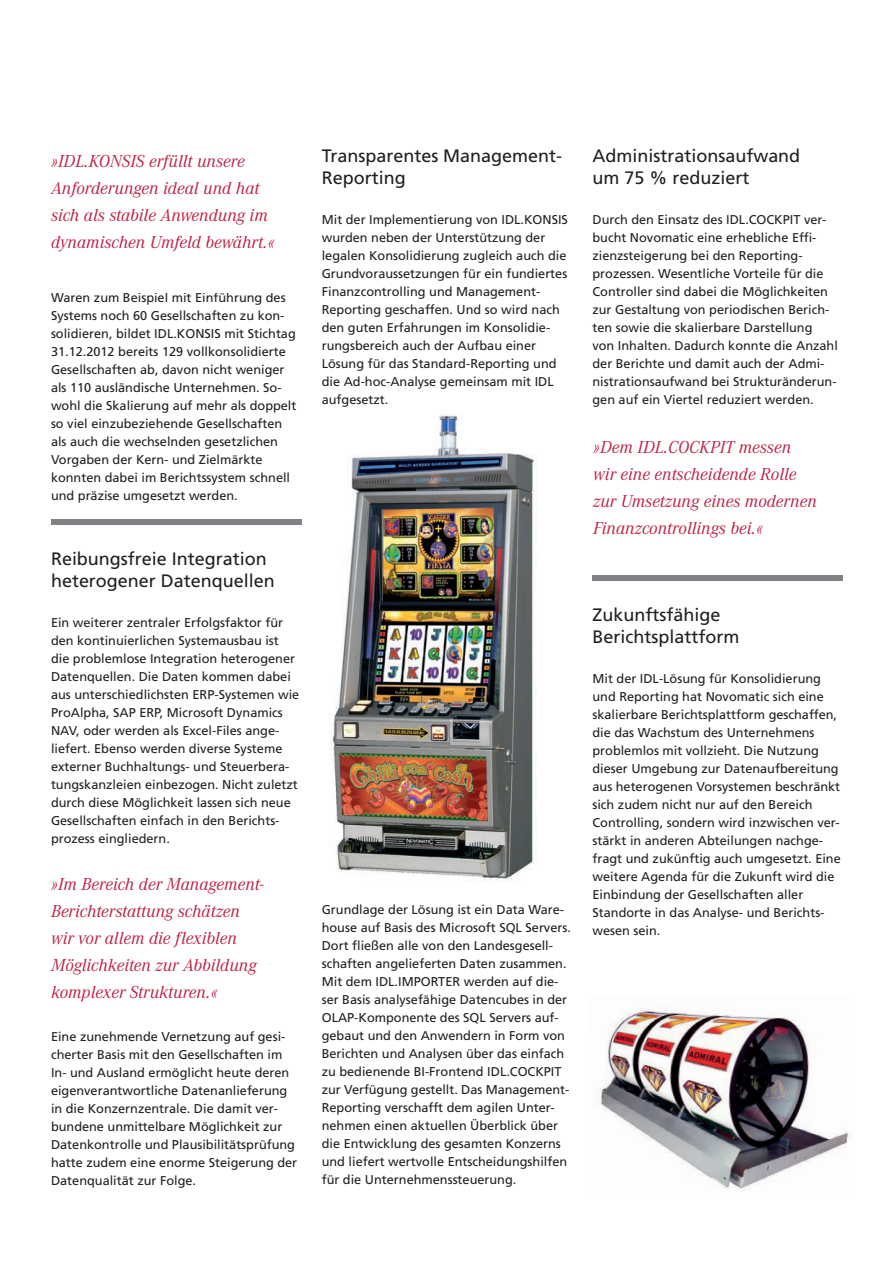
<style>
.page{position:relative;width:893px;height:1263px;background:#fff}
.page>*{position:absolute;margin:0;border:0;box-sizing:border-box;transform-origin:0 0}
.t1{font:italic 18px/27px "Corporate A";color:#bd2648}
.t2{font:18px/21.8px "Frutiger";color:#231f20}
.t3{font:12.75px/18px "Frutiger";color:#231f20}
</style>
<div class="page">
<img style="left:330px;top:414px;width:207px;height:467px">
<div style="left:592px;top:575px;width:251px;height:6px;background:#808285"></div>
<div style="left:51px;top:519px;width:251px;height:6px;background:#808285"></div>
<img style="left:599px;top:1008px;width:250px;height:182px">
<h1 class="t1" style="left:51px;top:147px;width:225px">»IDL.KONSIS erfüllt unsere<br>Anforderungen ideal und hat sich als stabile Anwendung im dynamischen Umfeld bewährt.«</h1>
<p class="t3" style="left:51px;top:290px;width:247px">Waren zum Beispiel mit Einführung des Systems noch 60 Gesellschaften zu kon&shy;solidieren, bildet IDL.KONSIS mit Stichtag 31.12.2012 bereits 129 vollkonsolidierte Gesellschaften ab, davon nicht weniger als 110 ausländische Unternehmen. So&shy;wohl die Skalierung auf mehr als doppelt so viel einzubeziehende Gesellschaften als auch die wechselnden gesetzlichen Vorgaben der Kern- und Zielmärkte konnten dabei im Berichtssystem schnell und präzise umgesetzt werden.</p>
<h1 class="t2" style="left:51px;top:549px;width:225px">Reibungsfreie Integration heterogener Datenquellen</h1>
<p class="t3" style="left:51px;top:614px;width:250px">Ein weiterer zentraler Erfolgsfaktor für den kontinuierlichen Systemausbau ist die problemlose Integration heterogener Datenquellen. Die Daten kommen dabei aus unterschiedlichsten ERP-Systemen wie ProAlpha, SAP ERP, Microsoft Dynamics NAV, oder werden als Excel-Files ange&shy;liefert. Ebenso werden diverse Systeme externer Buchhaltungs- und Steuerbera&shy;tungskanzleien einbezogen. Nicht zuletzt durch diese Möglichkeit lassen sich neue Gesellschaften einfach in den Berichts&shy;prozess eingliedern.</p>
<h1 class="t1" style="left:51px;top:870px;width:214px">»Im Bereich der Management-<br>Berichterstattung schätzen wir vor allem die flexiblen<br>Möglichkeiten zur Abbildung komplexer Strukturen.«</h1>
<p class="t3" style="left:51px;top:1028px;width:248px">Eine zunehmende Vernetzung auf gesi&shy;cherter Basis mit den Gesellschaften im In- und Ausland ermöglicht heute deren eigenverantwortliche Datenanlieferung in die Konzernzentrale. Die damit ver&shy;bundene unmittelbare Möglichkeit zur Datenkontrolle und Plausibilitätsprüfung hatte zudem eine enorme Steigerung der Datenqualität zur Folge.</p>
<h1 class="t2" style="left:322px;top:147px;width:242px">Transparentes Management-<br>Reporting</h1>
<p class="t3" style="left:322px;top:211px;width:248px">Mit der Implementierung von IDL.KONSIS wurden neben der Unterstützung der legalen Konsolidierung zugleich auch die Grundvoraussetzungen für ein fundiertes Finanzcontrolling und Management-Reporting geschaffen. Und so wird nach den guten Erfahrungen im Konsolidie&shy;rungsbereich auch der Aufbau einer Lösung für das Standard-Reporting und die Ad-hoc-Analyse gemeinsam mit IDL aufgesetzt.</p>
<h1 class="t2" style="left:592px;top:147px;width:209px">Administrationsaufwand um 75 % reduziert</h1>
<p class="t3" style="left:592px;top:211px;width:247px">Durch den Einsatz des IDL.COCKPIT ver&shy;bucht Novomatic eine erhebliche Effi&shy;zienzsteigerung bei den Reporting&shy;prozessen. Wesentliche Vorteile für die Controller sind dabei die Möglichkeiten zur Gestaltung von periodischen Berich&shy;ten sowie die skalierbare Darstellung<br>von Inhalten. Dadurch konnte die Anzahl der Berichte und damit auch der Admi&shy;nistrationsaufwand bei Strukturänderun&shy;gen auf ein Viertel reduziert werden.</p>
<h1 class="t1" style="left:593px;top:433px;width:225px">»Dem IDL.COCKPIT messen wir eine entscheidende Rolle zur Umsetzung eines modernen<br>Finanzcontrollings bei.«</h1>
<p class="t3" style="left:322px;top:901px;width:251px">Grundlage der Lösung ist ein Data Ware&shy;house auf Basis des Microsoft SQL Servers.<br>Dort fließen alle von den Landesgesell&shy;schaften angelieferten Daten zusammen.<br>Mit dem IDL.IMPORTER werden auf die&shy;ser Basis analysefähige Datencubes in der OLAP-Komponente des SQL Servers auf&shy;gebaut und den Anwendern in Form von Berichten und Analysen über das einfach zu bedienende BI-Frontend IDL.COCKPIT zur Verfügung gestellt. Das Management-Reporting verschafft dem agilen Unter&shy;nehmen einen aktuellen Überblick über die Entwicklung des gesamten Konzerns und liefert wertvolle Entscheidungshilfen für die Unternehmenssteuerung.</p>
<h1 class="t2" style="left:592px;top:606px;width:148px">Zukunftsfähige<br>Berichtsplattform</h1>
<p class="t3" style="left:592px;top:670px;width:250px">Mit der IDL-Lösung für Konsolidierung und Reporting hat Novomatic sich eine skalierbare Berichtsplattform geschaffen, die das Wachstum des Unternehmens problemlos mit vollzieht. Die Nutzung dieser Umgebung zur Datenaufbereitung aus heterogenen Vorsystemen beschränkt sich zudem nicht nur auf den Bereich Controlling, sondern wird inzwischen ver&shy;stärkt in anderen Abteilungen nachge&shy;fragt und zukünftig auch umgesetzt. Eine weitere Agenda für die Zukunft wird die Einbindung der Gesellschaften aller Standorte in das Analyse- und Berichts&shy;wesen sein.</p>
</div>
